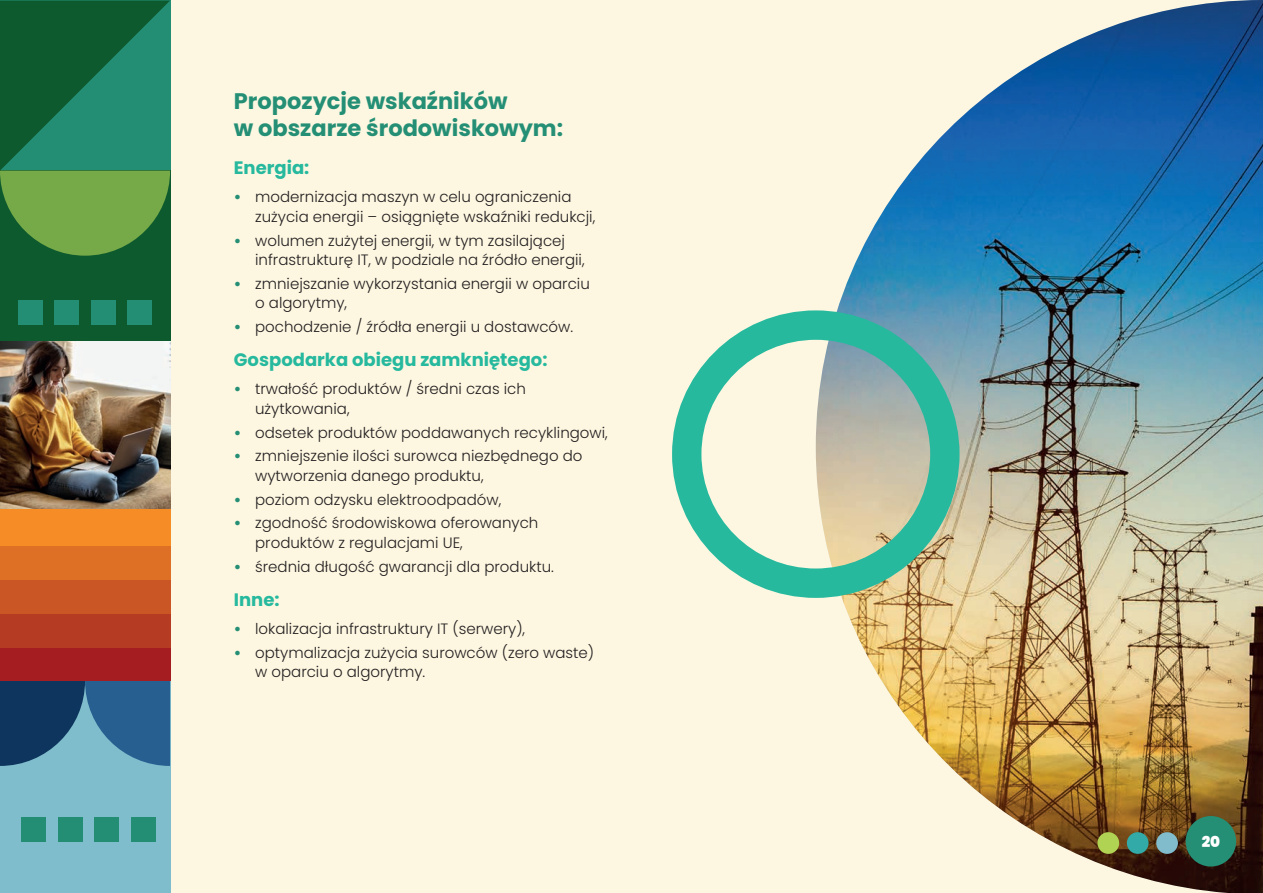
<style>
.page{position:relative;width:1263px;height:893px;background:#fff}
.page>*{position:absolute;margin:0;border:0;box-sizing:border-box;transform-origin:0 0}
.t1{font:700 22.5px/27px "Poppins";color:#248f75}
.t2{font:700 18px "Poppins";color:#26b99e}
.t3{font:300 15px/19.5px "Poppins";color:#231f20}
.t4{font:900 15px "Poppins";color:#fff}
.s1{font-weight:700;color:#248f75}
</style>
<div class="page">
<div style="left:170px;top:0;width:1093px;height:893px;background:#fdf7e1"></div>
<div style="left:0;top:681px;width:170px;height:212px;background:#7fbdcd"></div>
<svg style="left:0;top:681px;width:170px;height:85px"></svg>
<img style="left:0;top:341px;width:170px;height:169px">
<div style="left:22px;top:817px;width:24px;height:24px;background:#248e75"></div>
<div style="left:58px;top:817px;width:24px;height:24px;background:#248e75"></div>
<div style="left:95px;top:817px;width:24px;height:24px;background:#248e75"></div>
<div style="left:131px;top:817px;width:24px;height:24px;background:#248e75"></div>
<div style="left:0;top:645px;width:170px;height:36px;background:#a51d20"></div>
<div style="left:0;top:611px;width:170px;height:36px;background:#b53b23"></div>
<div style="left:0;top:577px;width:170px;height:36px;background:#c95624"></div>
<div style="left:0;top:544px;width:170px;height:36px;background:#de7026"></div>
<div style="left:0;top:510px;width:170px;height:36px;background:#f68c25"></div>
<div style="left:0;top:171px;width:170px;height:170px;background:#0d5a2e"></div>
<div style="left:18px;top:301px;width:24px;height:24px;background:#248e75"></div>
<div style="left:55px;top:301px;width:24px;height:24px;background:#248e75"></div>
<div style="left:91px;top:301px;width:24px;height:24px;background:#248e75"></div>
<div style="left:128px;top:301px;width:24px;height:24px;background:#248e75"></div>
<svg style="left:0;top:1px;width:170px;height:255px;background:#2f7e4a"></svg>
<img style="left:816px;top:0;width:447px;height:893px">
<div style="left:672px;top:310px;width:287px;height:288px;border:29px solid #26b99e;border-radius:50%"></div>
<div style="left:1185px;top:816px;width:51px;height:50px;background:#248f75;border-radius:50%"></div>
<div style="left:1156px;top:832px;width:22px;height:22px;background:#80bccc;border-radius:50%"></div>
<div style="left:1127px;top:832px;width:21px;height:22px;background:#32aaa7;border-radius:50%"></div>
<div style="left:1097px;top:832px;width:22px;height:22px;background:#b1d354;border-radius:50%"></div>
<h1 class="t1" style="left:234px;top:87px;width:331px">Propozycje wskaźników<br>w obszarze środowiskowym:</h1>
<p class="t2" style="left:234px;top:158px;width:77px">Energia:</p>
<p class="t3" style="left:255px;top:187px;width:342px;text-indent:-21px"><span class="s1">•</span> modernizacja maszyn w celu ograniczenia zużycia energii – osiągnięte wskaźniki redukcji,</p>
<p class="t3" style="left:255px;top:231px;width:331px;text-indent:-21px"><span class="s1">•</span> wolumen zużytej energii, w tym zasilającej infrastrukturę IT, w podziale na źródło energii,</p>
<p class="t3" style="left:255px;top:274px;width:336px;text-indent:-21px"><span class="s1">•</span> zmniejszanie wykorzystania energii w oparciu o algorytmy,</p>
<p class="t3" style="left:234px;top:317px;width:341px"><span class="s1">•</span> pochodzenie / źródła energii u dostawców.</p>
<p class="t2" style="left:234px;top:350px;width:315px">Gospodarka obiegu zamkniętego:</p>
<p class="t3" style="left:255px;top:379px;width:272px;text-indent:-21px"><span class="s1">•</span> trwałość produktów / średni czas ich użytkowania,</p>
<p class="t3" style="left:234px;top:423px;width:375px"><span class="s1">•</span> odsetek produktów poddawanych recyklingowi,</p>
<p class="t3" style="left:255px;top:446px;width:329px;text-indent:-21px"><span class="s1">•</span> zmniejszenie ilości surowca niezbędnego do wytworzenia danego produktu,</p>
<p class="t3" style="left:234px;top:490px;width:269px"><span class="s1">•</span> poziom odzysku elektroodpadów,</p>
<p class="t3" style="left:255px;top:513px;width:285px;text-indent:-21px"><span class="s1">•</span> zgodność środowiskowa oferowanych produktów z regulacjami UE,</p>
<p class="t3" style="left:234px;top:557px;width:322px"><span class="s1">•</span> średnia długość gwarancji dla produktu.</p>
<p class="t2" style="left:234px;top:589px;width:47px">Inne:</p>
<p class="t3" style="left:234px;top:619px;width:293px"><span class="s1">•</span> lokalizacja infrastruktury IT (serwery),</p>
<p class="t3" style="left:255px;top:643px;width:341px;text-indent:-21px"><span class="s1">•</span> optymalizacja zużycia surowców (zero waste) w oparciu o algorytmy.</p>
<p class="t4" style="left:1202px;top:833px;width:20px">20</p>
</div>
